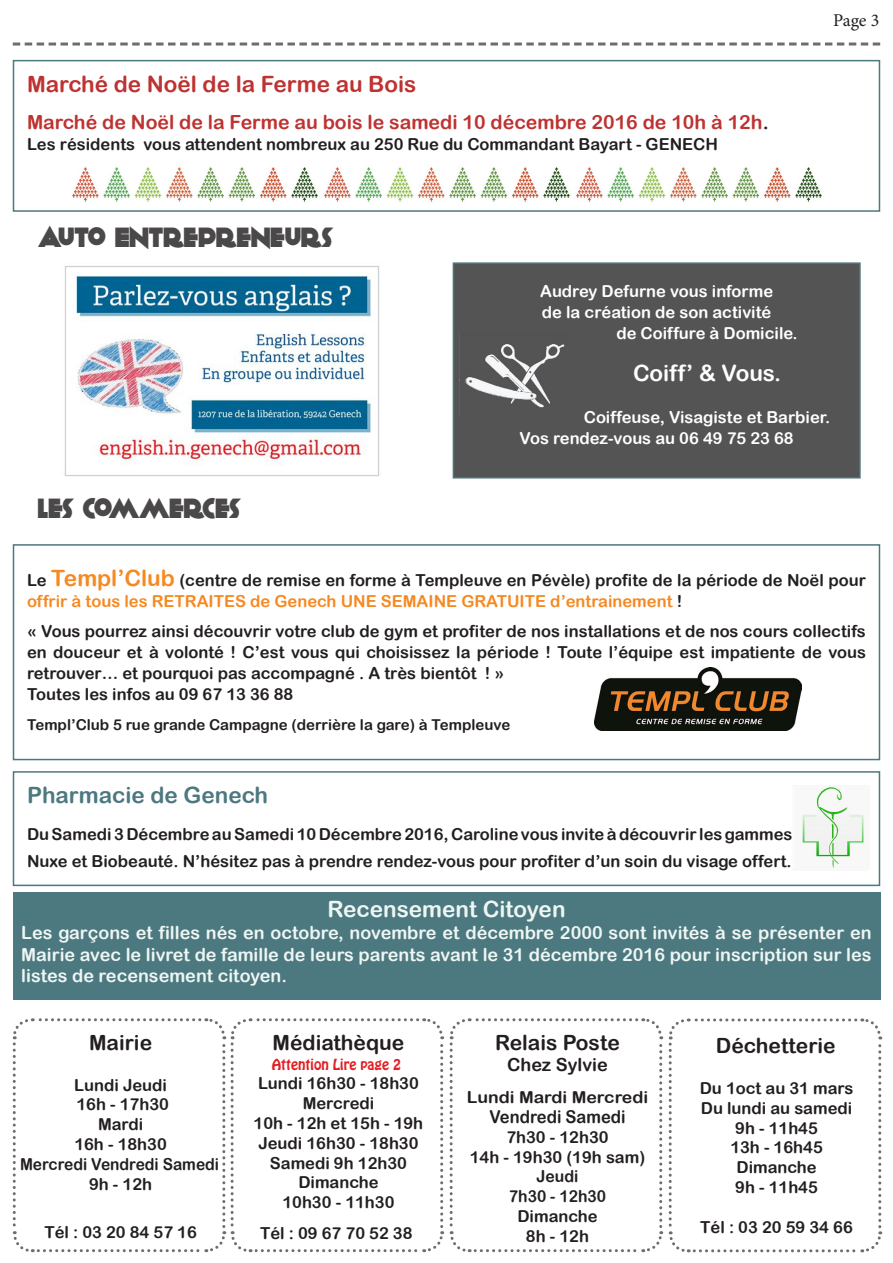
<style>
.page{position:relative;width:893px;height:1263px;background:#fff}
.page>*{position:absolute;margin:0;border:0;box-sizing:border-box;transform-origin:0 0}
.t1{font:28.35px "Kilo Gram";color:#4a4848;scale:.95 1}
.t2{font:28.35px "Kilo Gram";letter-spacing:-.025em;color:#4a4848;scale:.95 1}
.t3{font:22.5px "Arial Rounded MT Bold";color:#be3231}
.t4{font:22.5px "Arial Rounded MT Bold";color:#eef6f3}
.t5{font:22.5px "Arial Rounded MT Bold";color:#4c7880}
.t6{font:22.5px "Arial Rounded MT Bold";color:#fff}
.t7{font:21px "Arial Rounded MT Bold";color:#231f20}
.t8{font:19.5px "Arial Rounded MT Bold";color:#be3231}
.t9{font:18px/21.6px "Arial Rounded MT Bold";color:#eef6f3;text-align:justify}
.t10{font:18px "Arial Rounded MT Bold";color:#231f20}
.t11{font:18px "Minion Pro";color:#231f20}
.t12{font:17.7px "Arial Rounded MT Bold";color:#231f20;scale:.93 1}
.t13{font:16.5px/21px "Arial Rounded MT Bold";color:#231f20}
.t14{font:16.5px "Arial Rounded MT Bold";color:#fff}
.t15{font:16.5px "Arial Rounded MT Bold";color:#231f20;scale:.94 1}
.t16{font:16.5px "Arial Rounded MT Bold";color:#231f20;scale:1.07 1}
.t17{font:16.5px "Arial Rounded MT Bold";color:#231f20;scale:.95 1}
.t18{font:15px "Arial Rounded MT Bold";color:#231f20}
.t19{font:13.5px "Hobo Std";color:#e31e24}
.s1{color:#231f20}
.s2{font-size:22.5px;color:#f68922}
.s3{color:#f68922}
</style>
<div class="page">
<svg style="left:13px;top:43px;width:867px;height:3px"></svg>
<div style="left:13px;top:60px;width:867px;height:152px;border:2px solid #4c7880"></div>
<div style="left:13px;top:771px;width:867px;height:115px;border:2px solid #4c7880"></div>
<svg style="left:12px;top:1018px;width:871px;height:235px"></svg>
<div style="left:13px;top:892px;width:867px;height:108px;background:#4c7880"></div>
<img style="left:72px;top:167px;width:750px;height:35px">
<div style="left:13px;top:544px;width:867px;height:216px;border:2px solid #4c7880"></div>
<img style="left:594px;top:667px;width:208px;height:64px">
<img style="left:802px;top:785px;width:63px;height:83px">
<div style="left:453px;top:263px;width:407px;height:215px;background:#545454"></div>
<div style="left:453px;top:262px;width:408px;height:216px;border:2px solid #4c7880"></div>
<img style="left:64px;top:266px;width:316px;height:210px">
<img style="left:465px;top:344px;width:100px;height:64px">
<p class="t3" style="left:27px;top:70px;width:391px">Marché de Noël de la Ferme au Bois</p>
<p class="t8" style="left:27px;top:111px;width:743px">Marché de Noël de la Ferme au bois le samedi 10 décembre 2016 de 10h à 12h<span class="s1">.</span></p>
<p class="t13" style="left:27px;top:134px;width:692px">Les résidents vous attendent nombreux au 250 Rue du Commandant Bayart - GENECH</p>
<p class="t1" style="left:38px;top:219px;width:312px">AUTO ENTREPRENEURS</p>
<p class="t11" style="left:833px;top:8px;width:48px">Page 3</p>
<p class="t2" style="left:38px;top:491px;width:215px">LES COMMERCES</p>
<p class="t14" style="left:540px;top:281px;width:235px">Audrey Defurne vous informe</p>
<p class="t14" style="left:542px;top:302px;width:231px">de la création de son activité</p>
<p class="t14" style="left:616px;top:323px;width:183px">de Coiffure à Domicile.</p>
<p class="t6" style="left:633px;top:360px;width:150px">Coiff’ &amp; Vous.</p>
<p class="t14" style="left:584px;top:407px;width:248px">Coiffeuse, Visagiste et Barbier.</p>
<p class="t14" style="left:519px;top:428px;width:276px">Vos rendez-vous au 06 49 75 23 68</p>
<p class="t13" style="left:27px;top:570px;width:840px">Le <span class="s2">Templ’Club</span> (centre de remise en forme à Templeuve en Pévèle) profite de la période de Noël pour <span class="s3">offrir à tous les RETRAITES de Genech UNE SEMAINE GRATUITE d’entrainement</span> !</p>
<p class="t13" style="left:27px;top:621px;width:840px;text-align:justify">« Vous pourrez ainsi découvrir votre club de gym et profiter de nos installations et de nos cours collectifs en douceur et à volonté ! C’est vous qui choisissez la période ! Toute l’équipe est impatiente de vous retrouver… et pourquoi pas accompagné . A très bientôt ! »</p>
<p class="t13" style="left:27px;top:684px;width:268px">Toutes les infos au 09 67 13 36 88</p>
<p class="t18" style="left:27px;top:716px;width:485px">Templ’Club 5 rue grande Campagne (derrière la gare) à Templeuve</p>
<p class="t5" style="left:27px;top:781px;width:243px">Pharmacie de Genech</p>
<p class="t13" style="left:27px;top:820px;width:767px;line-height:27px">Du Samedi 3 Décembre au Samedi 10 Décembre 2016, Caroline vous invite à découvrir les gammes<br>Nuxe et Biobeauté. N’hésitez pas à prendre rendez-vous pour profiter d’un soin du visage offert.</p>
<p class="t4" style="left:327px;top:896px;width:240px">Recensement Citoyen</p>
<p class="t9" style="left:21px;top:921px;width:852px">Les garçons et filles nés en octobre, novembre et décembre 2000 sont invités à se présenter en Mairie avec le livret de famille de leurs parents avant le 31 décembre 2016 pour inscription sur les listes de recensement citoyen.</p>
<p class="t7" style="left:89px;top:1030px;width:65px">Mairie</p>
<p class="t13" style="left:74px;top:1074px;width:94px">Lundi Jeudi</p>
<p class="t13" style="left:76px;top:1094px;width:94px">16h - 17h30</p>
<p class="t13" style="left:98px;top:1113px;width:47px">Mardi</p>
<p class="t13" style="left:74px;top:1133px;width:94px">16h - 18h30</p>
<p class="t15" style="left:20px;top:1154px;width:213px">Mercredi Vendredi Samedi</p>
<p class="t13" style="left:89px;top:1173px;width:65px">9h - 12h</p>
<p class="t13" style="left:44px;top:1221px;width:154px">Tél : 03 20 84 57 16</p>
<p class="t7" style="left:273px;top:1030px;width:133px">Médiathèque</p>
<p class="t19" style="left:272px;top:1055px;width:131px">Attention Lire page 2</p>
<p class="t13" style="left:258px;top:1073px;width:162px">Lundi 16h30 - 18h30</p>
<p class="t13" style="left:303px;top:1092px;width:73px">Mercredi</p>
<p class="t13" style="left:254px;top:1112px;width:171px">10h - 12h et 15h - 19h</p>
<p class="t13" style="left:258px;top:1132px;width:162px">Jeudi 16h30 - 18h30</p>
<p class="t13" style="left:270px;top:1152px;width:139px">Samedi 9h 12h30</p>
<p class="t13" style="left:298px;top:1172px;width:82px">Dimanche</p>
<p class="t13" style="left:282px;top:1191px;width:114px">10h30 - 11h30</p>
<p class="t13" style="left:260px;top:1222px;width:154px">Tél : 09 67 70 52 38</p>
<p class="t7" style="left:495px;top:1030px;width:126px">Relais Poste</p>
<p class="t10" style="left:507px;top:1054px;width:102px">Chez Sylvie</p>
<p class="t16" style="left:467px;top:1087px;width:171px">Lundi Mardi Mercredi</p>
<p class="t12" style="left:489px;top:1106px;width:148px">Vendredi Samedi</p>
<p class="t13" style="left:506px;top:1126px;width:104px">7h30 - 12h30</p>
<p class="t13" style="left:470px;top:1146px;width:177px">14h - 19h30 (19h sam)</p>
<p class="t17" style="left:537px;top:1167px;width:46px">Jeudi</p>
<p class="t17" style="left:509px;top:1186px;width:104px">7h30 - 12h30</p>
<p class="t13" style="left:517px;top:1205px;width:82px">Dimanche</p>
<p class="t13" style="left:526px;top:1225px;width:65px">8h - 12h</p>
<p class="t7" style="left:716px;top:1033px;width:121px">Déchetterie</p>
<p class="t13" style="left:700px;top:1077px;width:155px">Du 1oct au 31 mars</p>
<p class="t13" style="left:701px;top:1097px;width:153px">Du lundi au samedi</p>
<p class="t13" style="left:735px;top:1117px;width:84px">9h - 11h45</p>
<p class="t13" style="left:730px;top:1137px;width:94px">13h - 16h45</p>
<p class="t13" style="left:736px;top:1157px;width:82px">Dimanche</p>
<p class="t13" style="left:735px;top:1176px;width:84px">9h - 11h45</p>
<p class="t13" style="left:700px;top:1216px;width:154px">Tél : 03 20 59 34 66</p>
</div>
